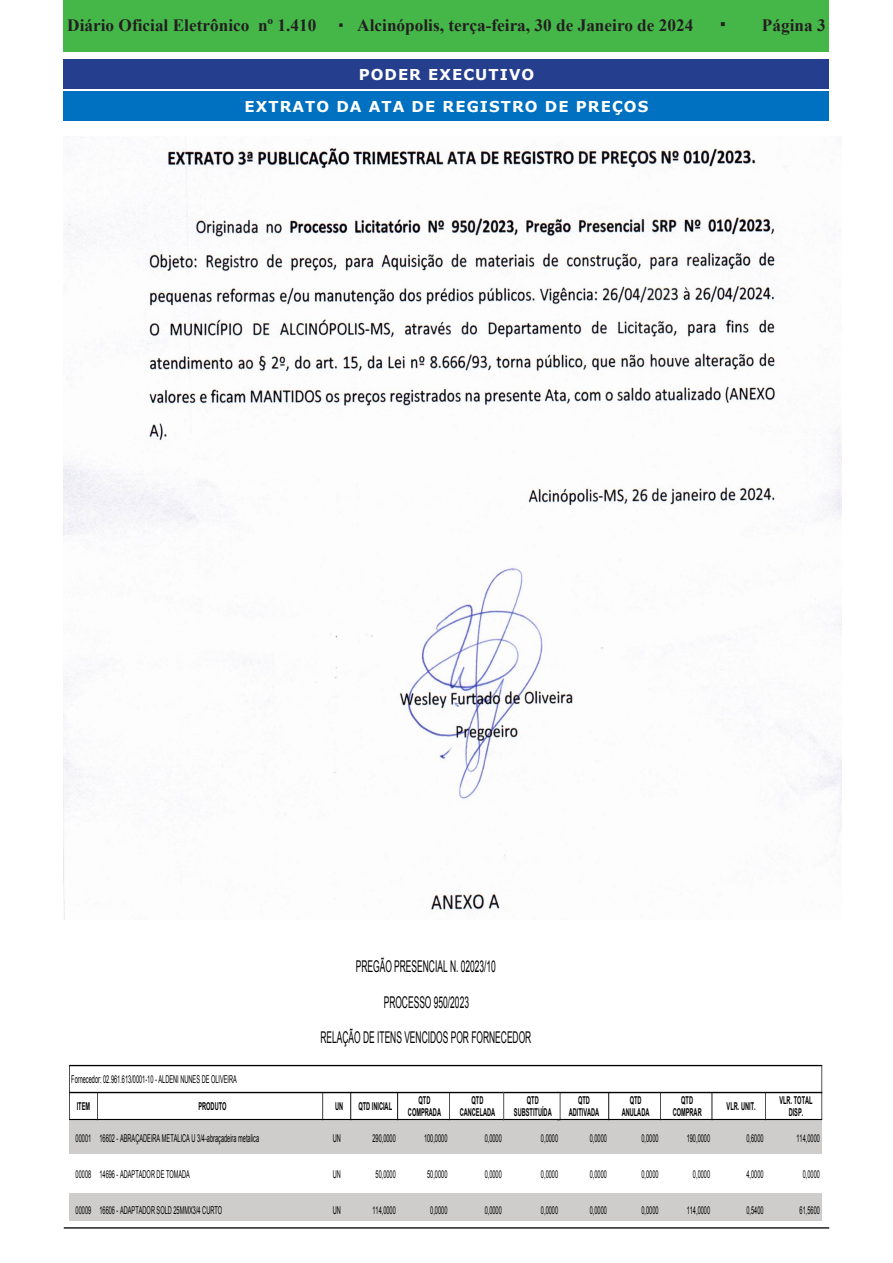
<style>
.page{position:relative;width:893px;height:1263px;background:#fff}
.page>*{position:absolute;margin:0;border:0;box-sizing:border-box;transform-origin:0 0}
.t1{font:700 17.25px "Times New Roman";color:#231f20}
.t2{font:16.2px/35.1px "Arial";color:#000;text-align:center;scale:.52 1}
.t3{font:700 15px "Verdana";letter-spacing:.07em;color:#fff}
.t4{font:10.8px "Arial";color:#000;scale:.52 1}
.t5{font:700 10.8px/12.6px "Arial";color:#000;text-align:center;scale:.52 1}
.s1{font-family:"Verdana";font-size:18px}
.s2{font-family:"Verdana";font-size:21px}
</style>
<div class="page">
<div style="left:64px;top:0;width:765px;height:51px;background:#45b749"></div>
<hr style="left:64px;top:1227px;width:765px;height:2px;background:#231f20">
<div style="left:64px;top:60px;width:765px;height:29px;background:#253f8e"></div>
<div style="left:64px;top:92px;width:765px;height:29px;background:#0070c0"></div>
<img style="left:64px;top:137px;width:778px;height:783px">
<hr style="left:69px;top:1065px;width:753px;height:1px;background:#000">
<hr style="left:765px;top:1092px;width:57px;height:1px;background:#000">
<hr style="left:765px;top:1119px;width:57px;height:1px;background:#000">
<svg style="left:821px;top:1066px;width:1px;height:53px"></svg>
<hr style="left:351px;top:1092px;width:47px;height:1px;background:#000">
<hr style="left:351px;top:1119px;width:47px;height:1px;background:#000">
<hr style="left:557px;top:1092px;width:52px;height:1px;background:#000">
<hr style="left:557px;top:1119px;width:52px;height:1px;background:#000">
<hr style="left:609px;top:1092px;width:52px;height:1px;background:#000">
<svg style="left:608px;top:1093px;width:1px;height:26px"></svg>
<hr style="left:609px;top:1119px;width:52px;height:1px;background:#000">
<hr style="left:660px;top:1092px;width:52px;height:1px;background:#000">
<svg style="left:660px;top:1092px;width:1px;height:27px"></svg>
<hr style="left:660px;top:1119px;width:52px;height:1px;background:#000">
<hr style="left:712px;top:1092px;width:54px;height:1px;background:#000">
<svg style="left:712px;top:1093px;width:1px;height:26px"></svg>
<hr style="left:712px;top:1119px;width:54px;height:1px;background:#000">
<svg style="left:765px;top:1092px;width:1px;height:28px"></svg>
<hr style="left:97px;top:1092px;width:226px;height:1px;background:#000">
<hr style="left:97px;top:1119px;width:226px;height:1px;background:#000">
<svg style="left:322px;top:1092px;width:30px;height:28px"></svg>
<svg style="left:69px;top:1065px;width:29px;height:55px"></svg>
<hr style="left:398px;top:1092px;width:52px;height:1px;background:#000">
<svg style="left:397px;top:1093px;width:1px;height:26px"></svg>
<hr style="left:398px;top:1119px;width:52px;height:1px;background:#000">
<hr style="left:449px;top:1092px;width:55px;height:1px;background:#000">
<svg style="left:449px;top:1092px;width:1px;height:27px"></svg>
<hr style="left:449px;top:1119px;width:55px;height:1px;background:#000">
<hr style="left:504px;top:1092px;width:56px;height:1px;background:#000">
<svg style="left:503px;top:1092px;width:1px;height:28px"></svg>
<hr style="left:504px;top:1119px;width:56px;height:1px;background:#000">
<svg style="left:557px;top:1093px;width:4px;height:26px"></svg>
<div style="left:69px;top:1121px;width:753px;height:33px;background:#cecdcc"></div>
<div style="left:69px;top:1193px;width:753px;height:27px;background:#cecdcc"></div>
<h1 class="t1" style="left:67px;top:13px;width:661px">Diário Oficial Eletrônico nº 1.410 <span class="s1">·</span> Alcinópolis, terça-feira, 30 de Janeiro de 2024 <span class="s2">·</span></h1>
<h1 class="t1" style="left:762px;top:13px;width:65px">Página 3</h1>
<p class="t3" style="left:359px;top:64px;width:177px">PODER EXECUTIVO</p>
<p class="t3" style="left:245px;top:96px;width:405px">EXTRATO DA ATA DE REGISTRO DE PREÇOS</p>
<p class="t2" style="left:356px;top:949px;width:271px">PREGÃO PRESENCIAL N. 02023/10<br>PROCESSO 950/2023</p>
<p class="t4" style="left:71px;top:1072px;width:320px">Fornecedor: 02.961.613/0001-10 - ALDENI NUNES DE OLIVEIRA</p>
<p class="t2" style="left:320px;top:1019px;width:407px">RELAÇÃO DE ITENS VENCIDOS POR FORNECEDOR</p>
<p class="t5" style="left:335px;top:1100px;width:17px">UN</p>
<p class="t5" style="left:779px;top:1093px;width:65px">VLR. TOTAL<br>DISP.</p>
<p class="t5" style="left:358px;top:1100px;width:66px">QTD INICIAL</p>
<p class="t5" style="left:569px;top:1093px;width:60px">QTD<br>ADITIVADA</p>
<p class="t5" style="left:622px;top:1093px;width:55px">QTD<br>ANULADA</p>
<p class="t5" style="left:673px;top:1093px;width:57px">QTD<br>COMPRAR</p>
<p class="t5" style="left:408px;top:1093px;width:65px">QTD<br>COMPRADA</p>
<p class="t5" style="left:460px;top:1093px;width:70px">QTD<br>CANCELADA</p>
<p class="t5" style="left:514px;top:1093px;width:74px">QTD<br>SUBSTITUÍDA</p>
<p class="t5" style="left:77px;top:1100px;width:27px">ITEM</p>
<p class="t5" style="left:198px;top:1100px;width:56px">PRODUTO</p>
<p class="t5" style="left:727px;top:1100px;width:57px">VLR. UNIT.</p>
<p class="t4" style="left:76px;top:1131px;width:354px">00001 16602 - ABRAÇADEIRA METALICA U 3/4-abraçadeira metalica</p>
<p class="t4" style="left:333px;top:1131px;width:17px">UN</p>
<p class="t4" style="left:372px;top:1131px;width:47px">290,0000</p>
<p class="t4" style="left:424px;top:1131px;width:47px">100,0000</p>
<p class="t4" style="left:485px;top:1131px;width:35px">0,0000</p>
<p class="t4" style="left:541px;top:1131px;width:35px">0,0000</p>
<p class="t4" style="left:590px;top:1131px;width:35px">0,0000</p>
<p class="t4" style="left:641px;top:1131px;width:35px">0,0000</p>
<p class="t4" style="left:687px;top:1131px;width:47px">190,0000</p>
<p class="t4" style="left:746px;top:1131px;width:35px">0,6000</p>
<p class="t4" style="left:796px;top:1131px;width:47px">114,0000</p>
<p class="t4" style="left:76px;top:1167px;width:221px">00008 14696 - ADAPTADOR DE TOMADA</p>
<p class="t4" style="left:333px;top:1167px;width:17px">UN</p>
<p class="t4" style="left:376px;top:1167px;width:41px">50,0000</p>
<p class="t4" style="left:427px;top:1167px;width:41px">50,0000</p>
<p class="t4" style="left:485px;top:1167px;width:35px">0,0000</p>
<p class="t4" style="left:541px;top:1167px;width:35px">0,0000</p>
<p class="t4" style="left:590px;top:1167px;width:35px">0,0000</p>
<p class="t4" style="left:641px;top:1167px;width:35px">0,0000</p>
<p class="t4" style="left:693px;top:1167px;width:35px">0,0000</p>
<p class="t4" style="left:746px;top:1167px;width:35px">4,0000</p>
<p class="t4" style="left:803px;top:1167px;width:35px">0,0000</p>
<p class="t4" style="left:76px;top:1203px;width:283px">00009 16606 - ADAPTADOR SOLD 25MMX3/4 CURTO</p>
<p class="t4" style="left:333px;top:1203px;width:17px">UN</p>
<p class="t4" style="left:372px;top:1203px;width:47px">114,0000</p>
<p class="t4" style="left:430px;top:1203px;width:35px">0,0000</p>
<p class="t4" style="left:485px;top:1203px;width:35px">0,0000</p>
<p class="t4" style="left:541px;top:1203px;width:35px">0,0000</p>
<p class="t4" style="left:590px;top:1203px;width:35px">0,0000</p>
<p class="t4" style="left:641px;top:1203px;width:35px">0,0000</p>
<p class="t4" style="left:687px;top:1203px;width:47px">114,0000</p>
<p class="t4" style="left:746px;top:1203px;width:35px">0,5400</p>
<p class="t4" style="left:800px;top:1203px;width:41px">61,5600</p>
</div>
